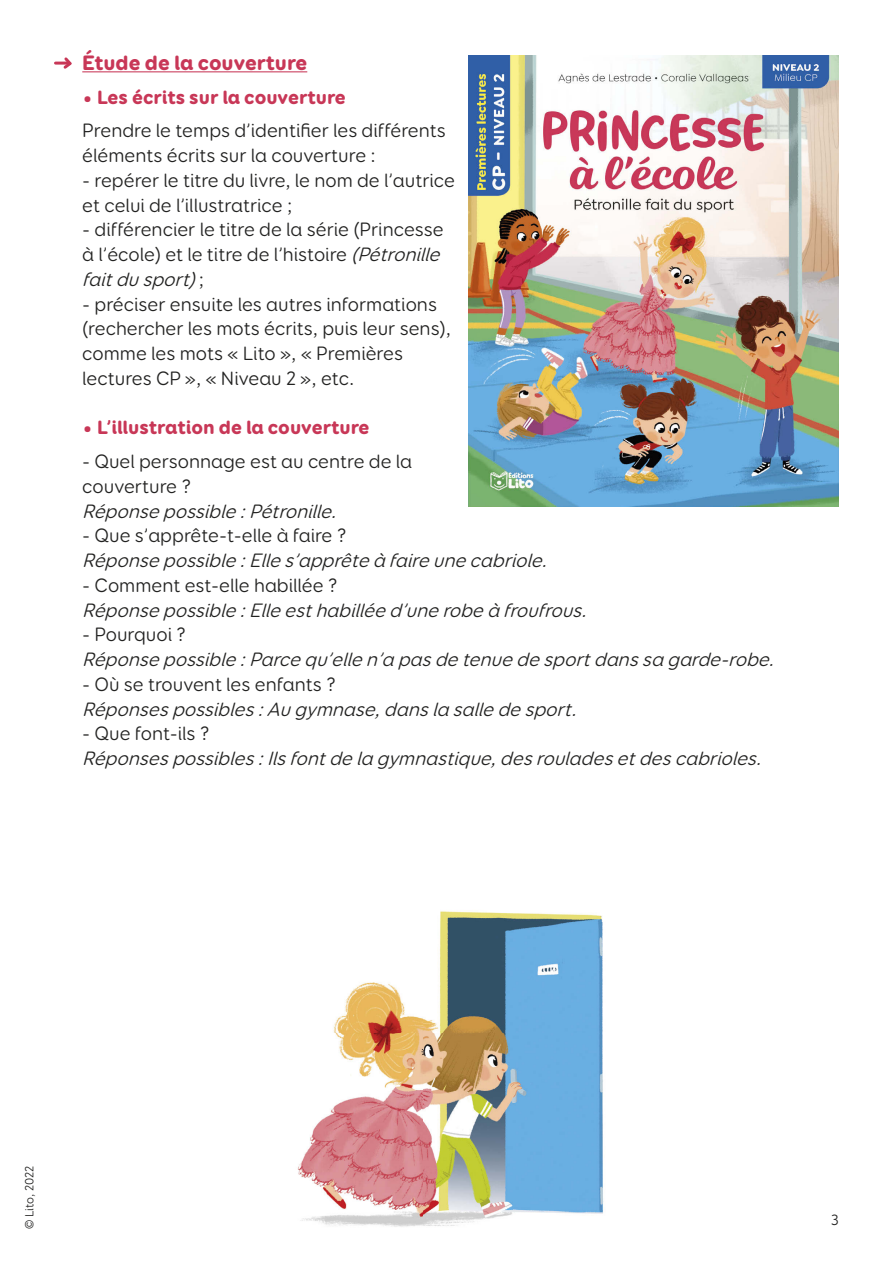
<style>
.page{position:relative;width:893px;height:1263px;background:#fff}
.page>*{position:absolute;margin:0;border:0;box-sizing:border-box;transform-origin:0 0}
.t1{font:900 21px "Booster Next FY";color:#c83757}
.t2{font:19.5px/24.8px "Booster Next FY";color:#222221}
.t3{font:italic 19.5px "Booster Next FY";color:#222221}
.t4{font:900 19.5px "Booster Next FY";color:#c83757}
.t5{font:15px "Booster Next FY";color:#222221}
.t6{font:12px "Booster Next FY";color:#222221}
.s1{font-style:italic}
</style>
<div class="page">
<hr style="left:82px;top:71px;width:225px;height:1px;background:#c83757">
<svg style="left:55px;top:57px;width:17px;height:12px"></svg>
<img style="left:469px;top:56px;width:370px;height:451px">
<img style="left:297px;top:911px;width:307px;height:316px">
<p class="t1" style="left:82px;top:49px;width:226px">Étude de la couverture</p>
<p class="t4" style="left:82px;top:84px;width:265px">• Les écrits sur la couverture</p>
<p class="t2" style="left:82px;top:118px;width:365px">Prendre le temps d’identifier les différents éléments écrits sur la couverture :</p>
<p class="t2" style="left:82px;top:168px;width:374px">- repérer le titre du livre, le nom de l’autrice et celui de l’illustratrice ;</p>
<p class="t2" style="left:82px;top:217px;width:365px;text-align:justify">- différencier le titre de la série (Princesse à l’école) et le titre de l’histoire <span class="s1">(Pétronille faitdusport)</span>;</p>
<p class="t2" style="left:82px;top:291px;width:370px">- préciser ensuite les autres informations (rechercher les mots écrits, puis leur sens), comme les mots « Lito », « Premières lectures CP », « Niveau 2 », etc.</p>
<p class="t4" style="left:82px;top:415px;width:289px">• L’illustration de la couverture</p>
<p class="t2" style="left:82px;top:449px;width:331px">- Quel personnage est au centre de la couverture ?</p>
<p class="t3" style="left:82px;top:499px;width:262px">Réponsepossible:Pétronille.</p>
<p class="t2" style="left:82px;top:523px;width:266px">- Que s’apprête-t-elle à faire ?</p>
<p class="t3" style="left:82px;top:548px;width:472px">Réponsepossible:Elles’apprêteà faireunecabriole.</p>
<p class="t2" style="left:82px;top:573px;width:257px">- Comment est-elle habillée ?</p>
<p class="t3" style="left:82px;top:598px;width:512px">Réponsepossible:Elleesthabilléed’unerobeà froufrous.</p>
<p class="t2" style="left:82px;top:622px;width:106px">- Pourquoi ?</p>
<p class="t3" style="left:82px;top:647px;width:699px">Réponsepossible:Parcequ’ellen’a pasdetenuedesportdanssa garde-robe.</p>
<p class="t2" style="left:82px;top:672px;width:255px">- Où se trouvent les enfants ?</p>
<p class="t3" style="left:82px;top:697px;width:502px">Réponsespossibles:Augymnase,dansla salledesport.</p>
<p class="t2" style="left:82px;top:721px;width:129px">- Que font-ils ?</p>
<p class="t3" style="left:82px;top:746px;width:687px">Réponsespossibles:Ilsfontdela gymnastique,desrouladesetdescabrioles.</p>
<p class="t6" style="left:22px;top:1229px;width:65px;rotate:-90deg">© Lito, 2022</p>
<p class="t5" style="left:831px;top:1211px;width:9px">3</p>
</div>
